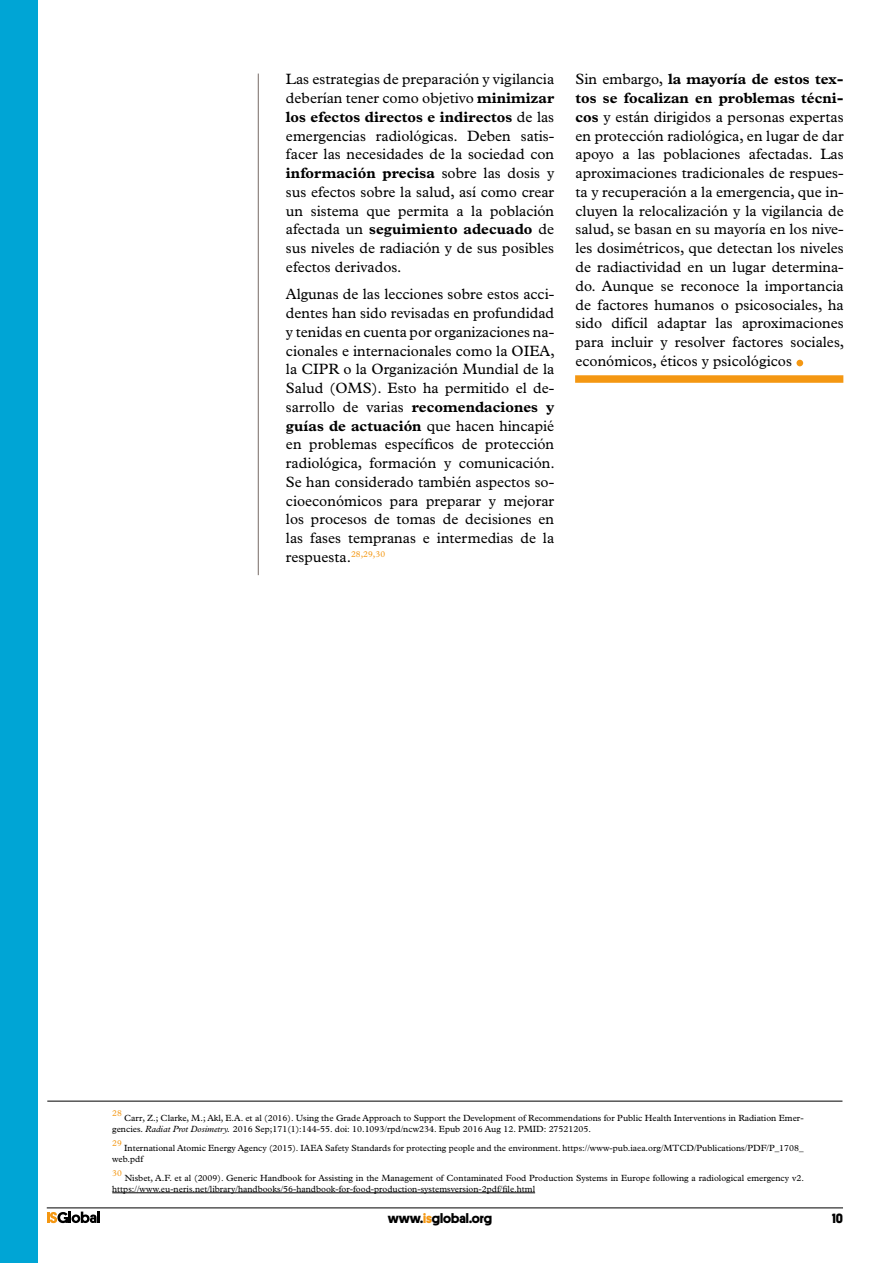
<style>
.page{position:relative;width:893px;height:1263px;background:#fff}
.page>*{position:absolute;margin:0;border:0;box-sizing:border-box;transform-origin:0 0}
.text_base{font:54px "Plantin";color:#f49712}
.text_base-2{font:15px/18.8px "Plantin";color:#000;text-align:justify}
.t1{font:700 13.5px "Platform";color:#000}
.leyendas{font:9px/11.2px "Plantin";color:#000}
.leyendas-2{font:8.7px "Plantin";color:#f49712}
.s1{font-weight:700}
.s2{font-style:italic}
.s3{color:#f49712}
</style>
<div class="page">
<svg style="left:47px;top:1211px;width:53px;height:12px"></svg>
<hr style="left:47px;top:1207px;width:796px;height:1px;background:#000">
<div style="left:0;top:0;width:37px;height:1263px;background:#00a5d5"></div>
<hr style="left:258px;top:74px;width:1px;height:501px;background:#867b77">
<div style="left:575px;top:375px;width:268px;height:8px;background:#f49712"></div>
<hr style="left:112px;top:1192px;width:423px;height:1px;background:#000">
<hr style="left:47px;top:1101px;width:795px;height:1px;background:#000">
<p class="text_base-2" style="left:286px;top:70px;width:270px">Las estrategias de preparación y vigilancia deberían tener como objetivo <span class="s1">minimizar los efectos directos e indirectos</span> de las emergencias radiológicas. Deben satis&shy;facer las necesidades de la sociedad con <span class="s1">información precisa</span> sobre las dosis y sus efectos sobre la salud, así como crear un sistema que permita a la población afectada un <span class="s1">seguimiento adecuado</span> de sus niveles de radiación y de sus posibles efectos derivados.</p>
<p class="text_base-2" style="left:286px;top:285px;width:270px">Algunas de las lecciones sobre estos acci&shy;dentes han sido revisadas en profundidad y tenidas en cuenta por organizaciones na&shy;cionales e internacionales como la OIEA, la CIPR o la Organización Mundial de la Salud (OMS). Esto ha permitido el de&shy;sarrollo de varias <span class="s1">recomendaciones y guías de actuación</span> que hacen hincapié en problemas específicos de protección radiológica, formación y comunicación.<br>Se han considerado también aspectos so&shy;cioeconómicos para preparar y mejorar los procesos de tomas de decisiones en las fases tempranas e intermedias de la respuesta.<sup>28,29,30</sup></p>
<p class="text_base-2" style="left:575px;top:70px;width:270px">Sin embargo, <span class="s1">la mayoría de estos tex&shy;tos se focalizan en problemas técni&shy;cos</span> y están dirigidos a personas expertas en protección radiológica, en lugar de dar apoyo a las poblaciones afectadas. Las aproximaciones tradicionales de respues&shy;ta y recuperación a la emergencia, que in&shy;cluyen la relocalización y la vigilancia de salud, se basan en su mayoría en los nive&shy;les dosimétricos, que detectan los niveles de radiactividad en un lugar determina&shy;do. Aunque se reconoce la importancia de factores humanos o psicosociales, ha sido difícil adaptar las aproximaciones para incluir y resolver factores sociales, económicos, éticos y psicológicos</p>
<p class="text_base" style="left:792px;top:317px;width:17px">.</p>
<p class="leyendas-2" style="left:112px;top:1108px;width:11px">28</p>
<p class="leyendas" style="left:112px;top:1112px;width:693px;text-indent:12px">Carr, Z.; Clarke, M.; Akl, E.A. et al (2016). Using the Grade Approach to Support the Development of Recommendations for Public Health Interventions in Radiation Emer&shy;gencies. <span class="s2">Radiat Prot Dosimetry.</span> 2016 Sep;171(1):144-55. doi: 10.1093/rpd/ncw234. Epub 2016 Aug 12. PMID: 27521205.</p>
<p class="leyendas-2" style="left:112px;top:1138px;width:11px">29</p>
<p class="leyendas" style="left:112px;top:1142px;width:693px;text-indent:12px">International Atomic Energy Agency (2015). IAEA Safety Standards for protecting people and the environment. https://www-pub.iaea.org/MTCD/Publications/PDF/P_1708_ web.pdf</p>
<p class="leyendas-2" style="left:112px;top:1168px;width:11px">30</p>
<p class="leyendas" style="left:112px;top:1172px;width:693px;text-indent:12px">Nisbet, A.F. et al (2009). Generic Handbook for Assisting in the Management of Contaminated Food Production Systems in Europe following a radiological emergency v2. https://www.eu-neris.net/library/handbooks/56-handbook-for-food-production-systemsversion-2pdf/file.html</p>
<p class="t1" style="left:388px;top:1208px;width:106px">www.<span class="s3">is</span>global.org</p>
<p class="t1" style="left:832px;top:1208px;width:13px">10</p>
</div>
